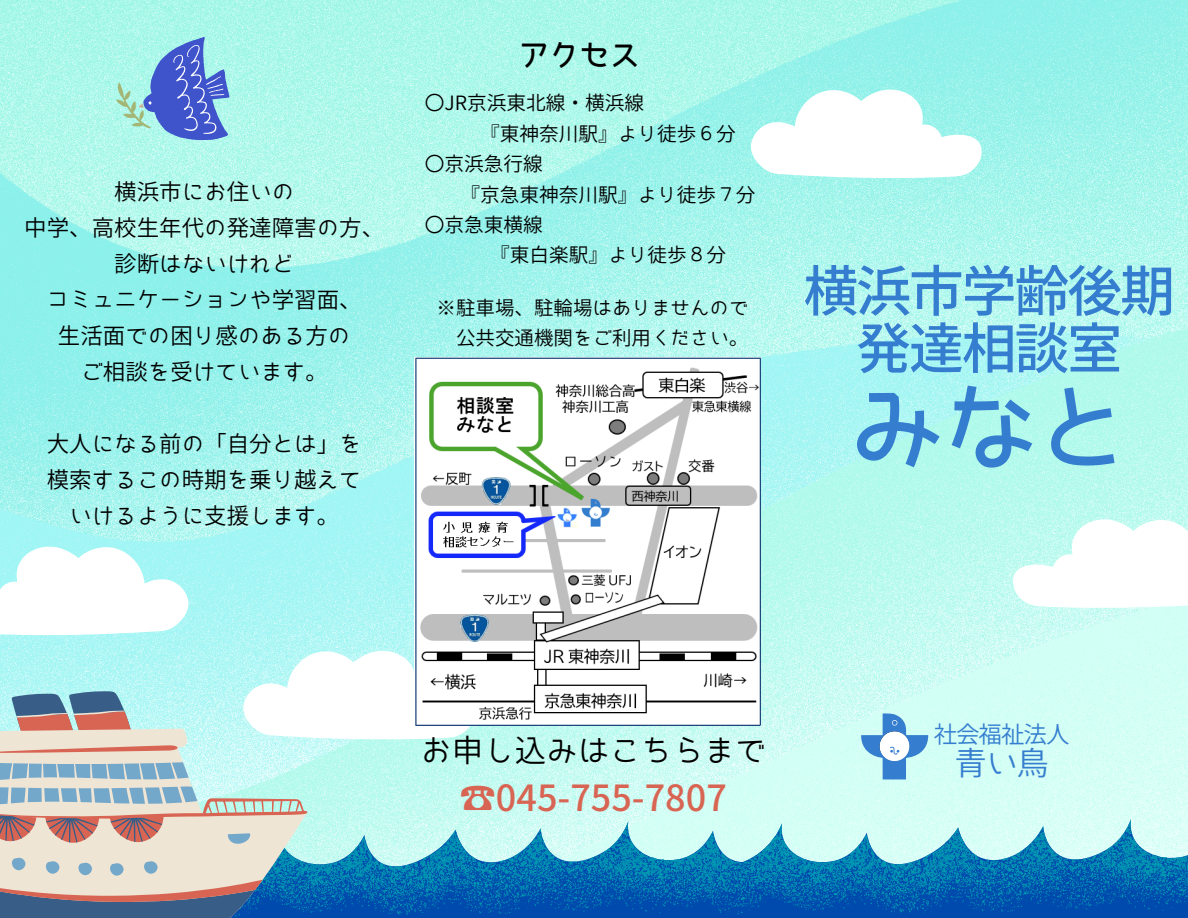
<style>
.page{position:relative;width:1188px;height:918px;background:#fff}
.page>*{position:absolute;margin:0;border:0;box-sizing:border-box;transform-origin:0 0}
.t1{font:700 97.5px "Bokutachino Gothic 2";color:#357ecf}
.t2{font:700 55.2px/57.3px "Bokutachino Gothic 2";letter-spacing:-.045em;color:#357ecf;text-align:center}
.t3{font:700 36px "Bokutachino Gothic 2";color:#d86553}
.t4{font:32.55px "Bokutachino Gothic 2";color:#357ecf}
.t5{font:700 31.8px "Bokutachino Gothic 2";color:#000}
.t6{font:31.5px "Bokutachino Gothic 2";color:#000}
.t7{font:23.55px "Bokutachino Gothic 2";letter-spacing:-.045em;color:#357ecf}
.t8{font:22.5px/36px "Bokutachino Gothic 2";color:#000;text-align:center}
.t9{font:19.65px "Bokutachino Gothic 2";color:#000}
.t10{font:19.5px "Bokutachino Gothic 2";color:#000}
</style>
<div class="page">
<img style="left:0;top:0;width:1188px;height:821px">
<svg style="left:861px;top:713px;width:67px;height:66px"></svg>
<svg style="left:475px;top:821px;width:253px;height:97px"></svg>
<svg style="left:728px;top:819px;width:460px;height:99px"></svg>
<svg style="left:0;top:649px;width:475px;height:269px"></svg>
<svg style="left:1012px;top:518px;width:176px;height:90px"></svg>
<svg style="left:0;top:545px;width:190px;height:90px"></svg>
<svg style="left:750px;top:88px;width:232px;height:90px"></svg>
<svg style="left:112px;top:34px;width:130px;height:122px"></svg>
<img style="left:414px;top:358px;width:347px;height:368px">
<p class="t8" style="left:24px;top:173px;width:361px">横浜市にお住いの<br>中学、高校生年代の発達障害の方、診断はないけれど<br>コミュニケーションや学習面、<br>生活面での困り感のある方の<br>ご相談を受けています。</p>
<h2 class="t8" style="left:47px;top:425px;width:316px">大人になる前の「自分とは」を模索するこの時期を乗り越えていけるように支援します。</h2>
<h5 class="t5" style="left:518px;top:40px;width:125px">アクセス</h5>
<p class="t9" style="left:425px;top:93px;width:221px">〇JR京浜東北線・横浜線</p>
<p class="t9" style="left:480px;top:124px;width:257px">『東神奈川駅』より徒歩６分</p>
<p class="t9" style="left:425px;top:154px;width:120px">〇京浜急行線</p>
<p class="t9" style="left:461px;top:184px;width:297px">『京急東神奈川駅』より徒歩７分</p>
<p class="t9" style="left:425px;top:215px;width:120px">〇京急東横線</p>
<p class="t9" style="left:490px;top:245px;width:238px">『東白楽駅』より徒歩８分</p>
<p class="t10" style="left:437px;top:298px;width:313px">※駐車場、駐輪場はありませんので</p>
<h4 class="t10" style="left:456px;top:328px;width:294px">公共交通機関をご利用ください。</h4>
<h3 class="t2" style="left:803px;top:262px;width:373px">横浜市学齢後期発達相談室</h3>
<h3 class="t1" style="left:848px;top:377px;width:285px">みなと</h3>
<p class="t6" style="left:420px;top:734px;width:348px">お申し込みはこちらまで</p>
<p class="t3" style="left:460px;top:780px;width:268px">☎045-755-7807</p>
<p class="t7" style="left:934px;top:723px;width:136px">社会福祉法人</p>
<p class="t4" style="left:955px;top:746px;width:93px">青い鳥</p>
</div>
